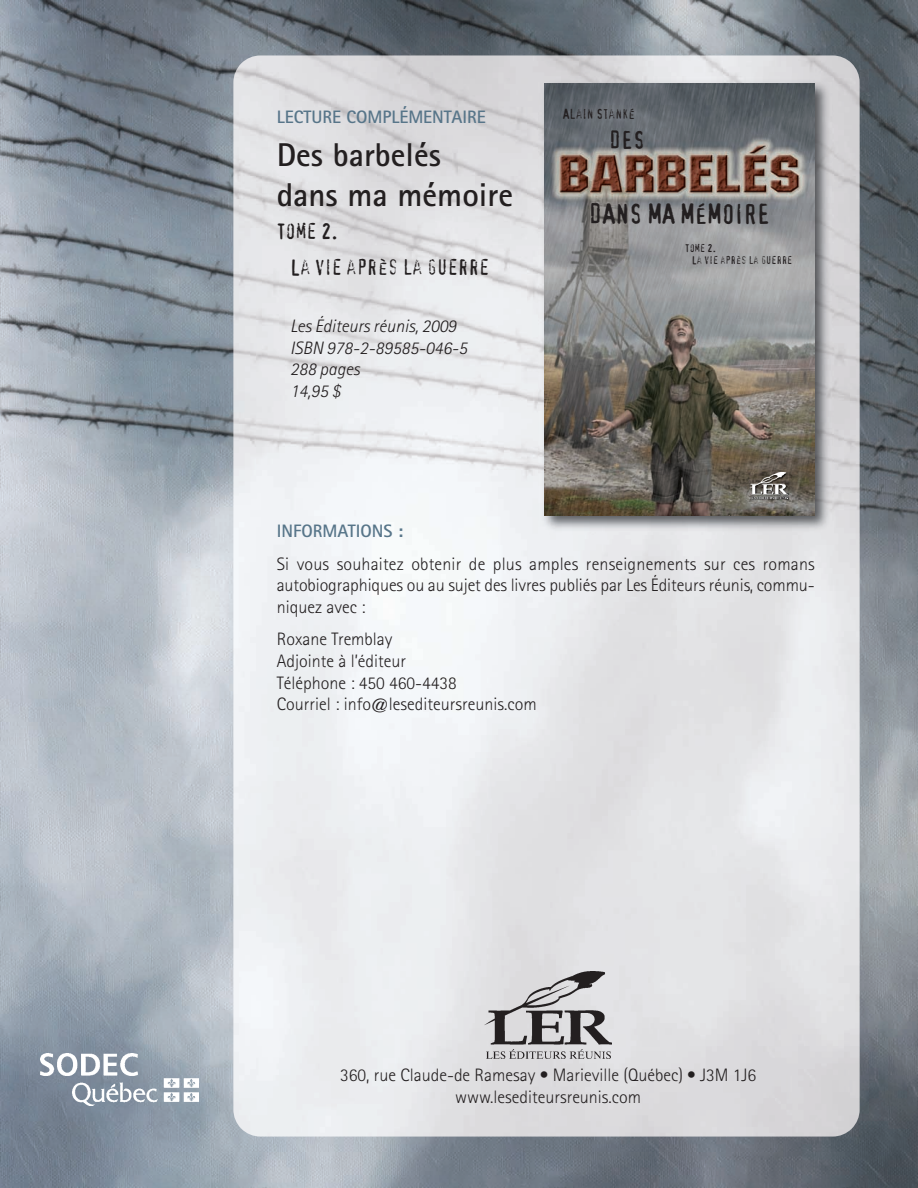
<style>
.page{position:relative;width:918px;height:1188px;background:#fff}
.page>*{position:absolute;margin:0;border:0;box-sizing:border-box;transform-origin:0 0}
.t1{font:700 33px/39.6px "Rotis Sans Serif";color:#231f20}
.t2{font:27px "Confidential+MWBVEM";color:#231f20}
.t3{font:24px "Confidential+MWBVEM";color:#231f20}
.t4{font:21px/36px "Confidential";color:#231f20}
.t5{font:300 18px/21.6px "Rotis Sans Serif";color:#231f20;text-align:justify}
.t6{font:italic 300 18px/21.6px "Rotis Sans Serif";color:#231f20}
.t7{font:700 18px "Rotis Sans Serif";color:#577589}
.t8{font:13.5px "Confidential+MWBVEM";color:#231f20}
.t9{font:10.5px/12.6px "Confidential+MWBVEM";color:#231f20}
</style>
<div class="page">
<img style="left:0;top:0;width:918px;height:1188px">
<img style="left:233px;top:55px;width:627px;height:1082px">
<img style="left:484px;top:972px;width:128px;height:86px">
<img style="left:40px;top:1054px;width:158px;height:51px">
<img style="left:538px;top:77px;width:296px;height:457px">
<svg style="left:814px;top:515px;width:6px;height:6px"></svg>
<svg style="left:545px;top:83px;width:269px;height:432px;background:#7a7672"></svg>
<p class="t7" style="left:277px;top:111px;width:211px">LECTURE COMPLÉMENTAIRE</p>
<h1 class="t1" style="left:277px;top:138px;width:238px">Des barbelés<br>dans ma mémoire</h1>
<p class="t4" style="left:290px;top:214px;width:201px;text-indent:-14px">TOME 2.<br>LA VIE APRÈS LA GUERRE</p>
<p class="t6" style="left:290px;top:317px;width:178px">Les Éditeurs réunis, 2009<br>ISBN 978-2-89585-046-5<br>288 pages<br>14,95 $</p>
<p class="t8" style="left:563px;top:107px;width:74px">ALAIN STANKÉ</p>
<h3 class="t3" style="left:609px;top:127px;width:37px">DES</h3>
<h2 class="t2" style="left:589px;top:199px;width:183px">DANS MA MÉMOIRE</h2>
<p class="t9" style="left:692px;top:242px;width:102px;text-indent:-7px">TOME 2.<br>LA VIE APRÈS LA GUERRE</p>
<p class="t7" style="left:277px;top:525px;width:128px">INFORMATIONS :</p>
<p class="t5" style="left:277px;top:555px;width:540px">Si vous souhaitez obtenir de plus amples renseignements sur ces romans autobiographiques ou au sujet des livres publiés par Les Éditeurs réunis, commu&shy;niquez avec :</p>
<p class="t5" style="left:277px;top:630px;width:262px;text-align:left">Roxane Tremblay<br>Adjointe à l’éditeur<br>Téléphone : 450 460-4438<br>Courriel : info@lesediteursreunis.com</p>
<p class="t5" style="left:340px;top:1066px;width:418px;text-align:center">360, rue Claude-de Ramesay • Marieville (Québec) • J3M 1J6 www.lesediteursreunis.com</p>
</div>
